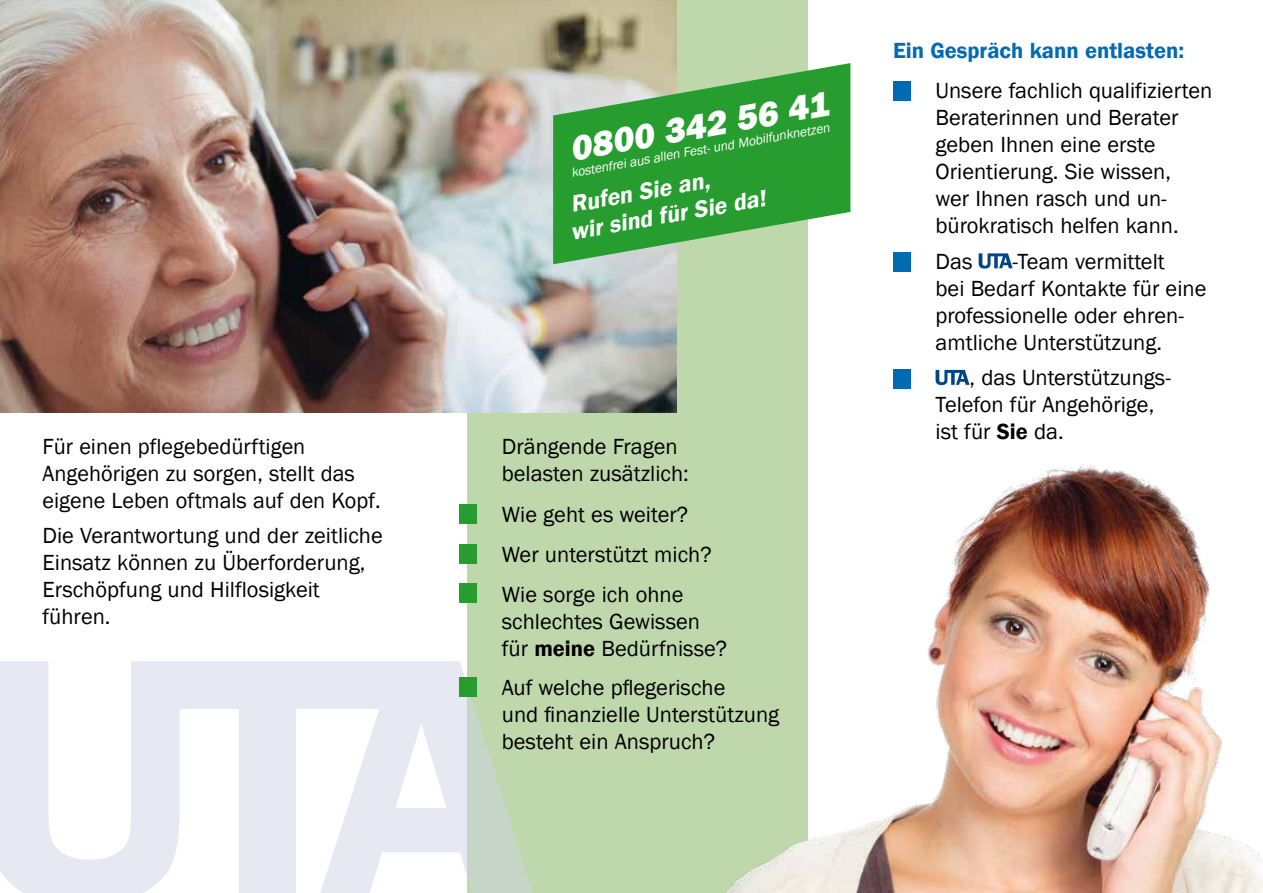
<style>
.page{position:relative;width:1263px;height:893px;background:#fff}
.page>*{position:absolute;margin:0;border:0;box-sizing:border-box;transform-origin:0 0}
.t1{font:italic 800 36px "Franklin Gothic";color:#fff}
.t2{font:italic 600 24px/27px "Franklin Gothic";color:#fff}
.t3{font:22.5px/27px "Franklin Gothic";color:#000}
.t4{font:600 22.5px "Franklin Gothic";color:#006ab3}
.t5{font:italic 13.5px "Franklin Gothic";color:#fff}
.s1{font-weight:600}
</style>
<div class="page">
<div style="left:468px;top:0;width:340px;height:893px;background:#bed8ac"></div>
<div style="left:893px;top:82px;width:17px;height:19px;background:#006ab3"></div>
<div style="left:893px;top:252px;width:17px;height:20px;background:#006ab3"></div>
<svg style="left:979px;top:253px;width:33px;height:16px"></svg>
<div style="left:893px;top:369px;width:17px;height:19px;background:#006ab3"></div>
<svg style="left:935px;top:370px;width:34px;height:15px"></svg>
<svg style="left:0;top:661px;width:532px;height:232px;fill:#e7e9f2"></svg>
<div style="left:459px;top:504px;width:17px;height:19px;background:#269d2e"></div>
<div style="left:459px;top:544px;width:17px;height:19px;background:#269d2e"></div>
<div style="left:459px;top:584px;width:17px;height:19px;background:#269d2e"></div>
<div style="left:459px;top:678px;width:17px;height:19px;background:#269d2e"></div>
<img style="left:726px;top:464px;width:537px;height:429px">
<img style="left:0;top:0;width:676px;height:412px">
<svg style="left:553px;top:63px;width:297px;height:201px;fill:#269d2e"></svg>
<p class="t3" style="left:43px;top:433px;width:340px">Für einen pflegebedürftigen<br>Angehörigen zu sorgen, stellt das eigene Leben oftmals auf den Kopf.</p>
<p class="t3" style="left:43px;top:523px;width:342px">Die Verantwortung und der zeitliche<br>Einsatz können zu Überforderung,<br>Erschöpfung und Hilflosigkeit führen.</p>
<h1 class="t1" style="left:566px;top:126px;width:263px;rotate:-10deg">0800 342 56 41</h1>
<p class="t5" style="left:570px;top:164px;width:264px;rotate:-10deg">kostenfrei aus allen Fest- und Mobilfunknetzen</p>
<p class="t2" style="left:564px;top:192px;width:199px;rotate:-10deg">Rufen Sie an,<br>wir sind für Sie da!</p>
<p class="t3" style="left:502px;top:433px;width:189px">Drängende Fragen belasten zusätzlich:</p>
<p class="t3" style="left:502px;top:495px;width:211px;line-height:39.8px">Wie geht es weiter?<br>Wer unterstützt mich?<br>Wie sorge ich ohne</p>
<p class="t3" style="left:502px;top:608px;width:227px">schlechtes Gewissen für <span class="s1">meine</span> Bedürfnisse?</p>
<p class="t3" style="left:502px;top:675px;width:279px">Auf welche pflegerische<br>und finanzielle Unterstützung besteht ein Anspruch?</p>
<p class="t4" style="left:893px;top:37px;width:293px">Ein Gespräch kann entlasten:</p>
<p class="t3" style="left:935px;top:78px;width:278px">Unsere fachlich qualifizierten<br>Beraterinnen und Berater geben Ihnen eine erste<br>Orientierung. Sie wissen,<br>wer Ihnen rasch und un&shy;bürokratisch helfen kann.</p>
<p class="t3" style="left:935px;top:248px;width:38px">Das</p>
<p class="t3" style="left:935px;top:248px;width:272px;text-indent:77px">-Team vermittelt<br>bei Bedarf Kontakte für eine professionelle oder ehren&shy;amtliche Unterstützung.</p>
<p class="t3" style="left:935px;top:365px;width:237px;text-indent:34px">, das Unterstützungs-<br>Telefon für Angehörige, ist für <span class="s1">Sie</span> da.</p>
</div>
